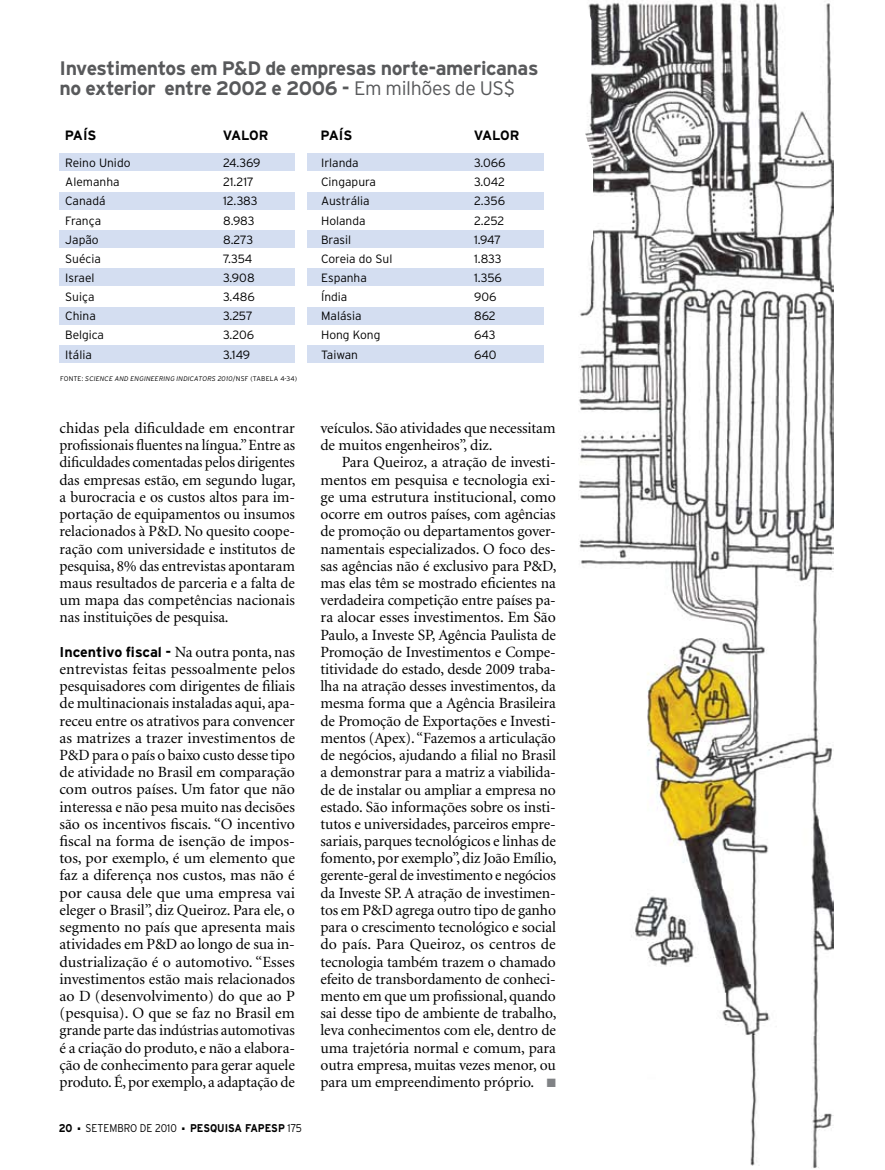
<style>
.page{position:relative;width:885px;height:1170px;background:#fff}
.page>*{position:absolute;margin:0;border:0;box-sizing:border-box;transform-origin:0 0}
.t1{font:700 19.5px/19.5px "Interstate";letter-spacing:-.02em;color:#58595b}
.t2{font:15.6px/17.2px "Minion";letter-spacing:-.005em;color:#000;text-align:justify}
.t3{font:700 14.25px "Interstate";color:#000}
.t4{font:700 13.5px "Interstate";letter-spacing:-.015em;color:#000}
.t5{font:300 12px/19.2px "Interstate";color:#000}
.t6{font:700 11.25px "Interstate";letter-spacing:-.005em;color:#000;scale:.9 1}
.t7{font:300 11.25px "Interstate";color:#000;scale:.9 1}
.t8{font:italic 300 6.75px "Interstate";letter-spacing:.025em;color:#000}
.s1{font-weight:300}
.s2{font-style:normal}
.s3{font-family:"Minion";font-weight:400;font-size:15.6px}
.s4{color:#808285}
</style>
<div class="page">
<img style="left:579px;top:0;width:254px;height:1168px">
<div style="left:60px;top:269px;width:235px;height:17px;background:#d4def1"></div>
<div style="left:60px;top:307px;width:235px;height:17px;background:#d4def1"></div>
<div style="left:60px;top:345px;width:235px;height:17px;background:#d4def1"></div>
<div style="left:60px;top:192px;width:235px;height:17px;background:#d4def1"></div>
<div style="left:60px;top:230px;width:235px;height:17px;background:#d4def1"></div>
<div style="left:60px;top:154px;width:235px;height:17px;background:#d4def1"></div>
<div style="left:308px;top:269px;width:236px;height:17px;background:#d4def1"></div>
<div style="left:308px;top:307px;width:236px;height:17px;background:#d4def1"></div>
<div style="left:308px;top:345px;width:236px;height:17px;background:#d4def1"></div>
<div style="left:308px;top:192px;width:236px;height:17px;background:#d4def1"></div>
<div style="left:308px;top:230px;width:236px;height:17px;background:#d4def1"></div>
<div style="left:308px;top:154px;width:236px;height:17px;background:#d4def1"></div>
<p class="t1" style="left:60px;top:59px;width:480px">Investimentos em P&amp;D de empresas norte-americanas no exterior entre 2002 e 2006 - <span class="s1">Em milhões de US$</span></p>
<p class="t4" style="left:65px;top:128px;width:32px">Pa ís</p>
<p class="t4" style="left:223px;top:128px;width:47px">va lor</p>
<p class="t4" style="left:320px;top:128px;width:32px">Pa ís</p>
<p class="t4" style="left:474px;top:128px;width:47px">va lor</p>
<p class="t5" style="left:65px;top:153px;width:67px">Reino U nido<br>Alemanha<br>Canadá<br>França<br>Japão<br>Suécia<br>Israel<br>Suiça<br>China<br>Belgica<br>Itália</p>
<p class="t5" style="left:321px;top:153px;width:73px">I rlanda<br>Cingapura<br>Austrália<br>Holanda<br>Brasil<br>Coreia do Sul<br>Espanha<br>Índia<br>Malásia<br>Hong Kong<br>Taiwan</p>
<p class="t5" style="left:223px;top:153px;width:39px">24.369<br>21.217<br>12.383<br>8.983<br>8.273<br>7.354<br>3.908<br>3.486<br>3.257<br>3.206<br>3.149</p>
<p class="t5" style="left:474px;top:153px;width:33px">3.066<br>3.042<br>2.356<br>2.252<br>1.947<br>1.833<br>1.356<br>906<br>862<br>643<br>640</p>
<p class="t8" style="left:60px;top:375px;width:239px"><span class="s2">Fonte:</span> SCIENCE AND ENGINEERING INDICATORS 2010<span class="s2">/NS F (tabela 4-34)</span></p>
<p class="t2" style="left:60px;top:420px;width:237px">chidas pela dificuldade em encontrar profissionais fluentes na língua.” Entre as dificuldades comentadas pelos dirigentes das empresas estão, em segundo lugar, a burocracia e os custos altos para im&shy;portação de equipamentos ou insumos relacionados à P&amp;D. No quesito coope&shy;ração com universidade e institutos de pesquisa, 8% das entrevistas apontaram maus resultados de parceria e a falta de um mapa das competências nacionais nas instituições de pesquisa.</p>
<p class="t3" style="left:60px;top:643px;width:237px">Incentivo fiscal - <span class="s3">Na outra ponta, nas</span></p>
<p class="t2" style="left:60px;top:661px;width:237px">entrevistas feitas pessoalmente pelos pesquisadores com dirigentes de filiais de multinacionais instaladas aqui, apa&shy;receu entre os atrativos para convencer as matrizes a trazer investimentos de P&amp;D para o país o baixo custo desse tipo de atividade no Brasil em comparação com outros países. Um fator que não interessa e não pesa muito nas decisões são os incentivos fiscais. “O incentivo fiscal na forma de isenção de impos&shy;tos, por exemplo, é um elemento que faz a diferença nos custos, mas não é por causa dele que uma empresa vai eleger o Brasil”, diz Queiroz. Para ele, o segmento no país que apresenta mais atividades em P&amp;D ao longo de sua in&shy;dustrialização é o automotivo. “Esses investimentos estão mais relacionados ao D (desenvolvimento) do que ao P (pesquisa). O que se faz no Brasil em grande parte das indústrias automotivas é a criação do produto, e não a elabora&shy;ção de conhecimento para gerar aquele produto. É, por exemplo, a adaptação de</p>
<p class="t6" style="left:59px;top:1121px;width:17px">20</p>
<p class="t7" style="left:78px;top:1121px;width:112px">■ setembro DE 2010</p>
<p class="t6" style="left:182px;top:1121px;width:134px">■ PESQUISA FAPESP <span class="s1">175</span></p>
<p class="t2" style="left:320px;top:420px;width:237px">veículos. São atividades que necessitam de muitos engenheiros”, diz.</p>
<p class="t2" style="left:320px;top:454px;width:237px;text-indent:21px">Para Queiroz, a atração de investi&shy;mentos em pesquisa e tecnologia exi&shy;ge uma estrutura institucional, como ocorre em outros países, com agências de promoção ou departamentos gover&shy;namentais especializados. O foco des&shy;sas agências não é exclusivo para P&amp;D, mas elas têm se mostrado eficientes na verdadeira competição entre países pa&shy;ra alocar esses investimentos. Em São Paulo, a Investe SP, Agência Paulista de Promoção de Investimentos e Compe&shy;titividade do estado, desde 2009 traba&shy;lha na atração desses investimentos, da mesma forma que a Agência Brasileira de Promoção de Exportações e Investi&shy;mentos (Apex). “Fazemos a articulação de negócios, ajudando a filial no Brasil a demonstrar para a matriz a viabilida&shy;de de instalar ou ampliar a empresa no estado. São informações sobre os insti&shy;tutos e universidades, parceiros empre&shy;sariais, parques tecnológicos e linhas de fomento, por exemplo”, diz João Emílio, gerente-geral de investimento e negócios da Investe SP. A atração de investimen&shy;tos em P&amp;D agrega outro tipo de ganho para o crescimento tecnológico e social do país. Para Queiroz, os centros de tecnologia também trazem o chamado efeito de transbordamento de conheci&shy;mento em que um profissional, quando sai desse tipo de ambiente de trabalho, leva conhecimentos com ele, dentro de uma trajetória normal e comum, para outra empresa, muitas vezes menor, ou para um empreendimento próprio. <span class="s4">■</span></p>
</div>
